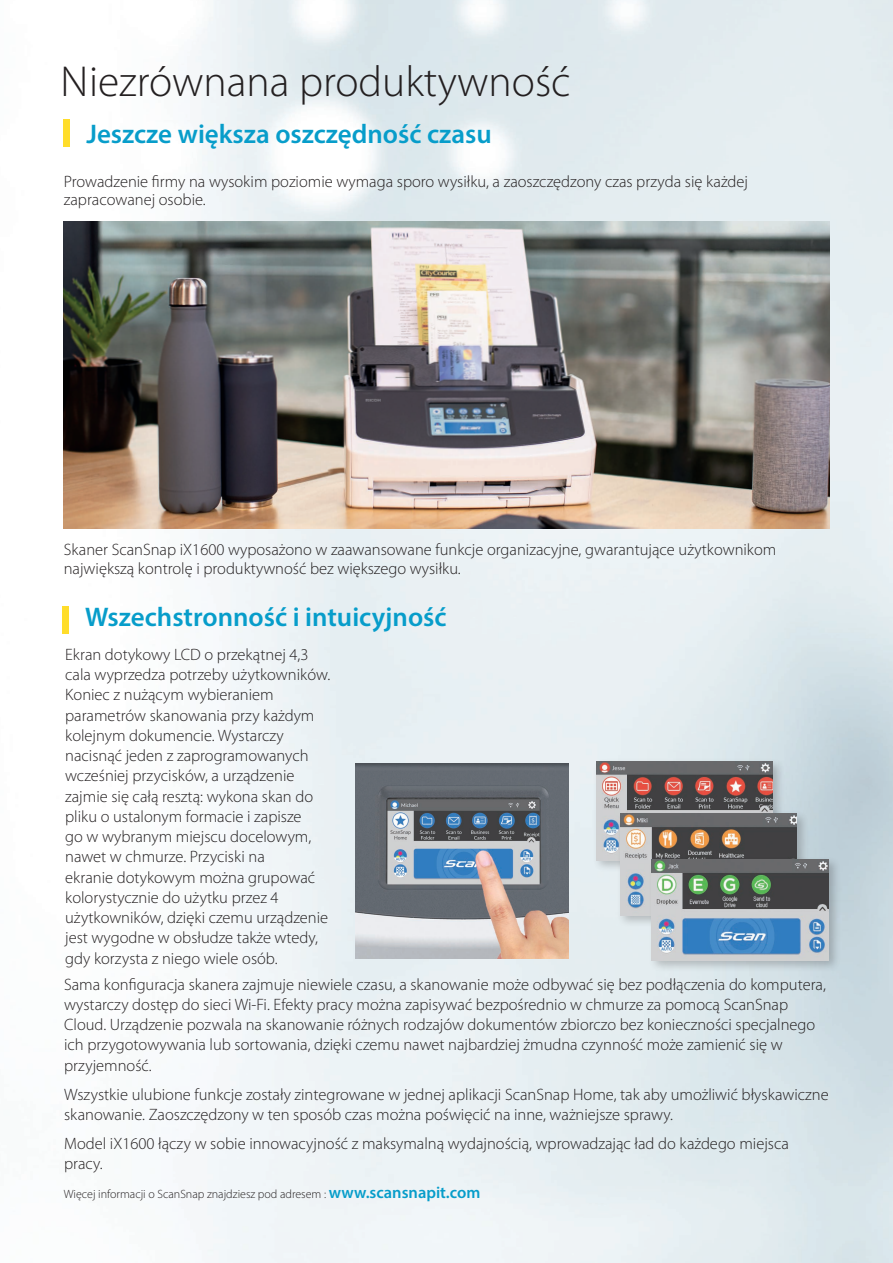
<style>
.page{position:relative;width:893px;height:1263px;background:#fff}
.page>*{position:absolute;margin:0;border:0;box-sizing:border-box;transform-origin:0 0}
.t1{font:300 43.5px "Myriad Pro";color:#231f20}
.t2{font:600 27px "Myriad Pro";color:#079dca}
.t3{font:300 16.5px/20.2px "Myriad Pro";color:#231f20}
.t4{font:300 12px "Myriad Pro";color:#231f20}
.s1{font-weight:600;font-size:16.5px;color:#079dca}
</style>
<div class="page">
<img style="left:63px;top:0;width:830px;height:1263px">
<div style="left:64px;top:119px;width:6px;height:28px;background:#ffdd2b"></div>
<div style="left:62px;top:606px;width:7px;height:28px;background:#ffdd2b"></div>
<img style="left:356px;top:763px;width:213px;height:196px">
<div style="left:592px;top:757px;width:193px;height:116px;background:#231f20;opacity:.25"></div>
<img style="left:596px;top:761px;width:177px;height:99px">
<div style="left:616px;top:809px;width:193px;height:119px;background:#231f20;opacity:.25"></div>
<img style="left:620px;top:814px;width:177px;height:101px">
<div style="left:648px;top:856px;width:193px;height:116px;background:#231f20;opacity:.25"></div>
<img style="left:652px;top:860px;width:176px;height:100px">
<img style="left:64px;top:221px;width:765px;height:308px">
<h1 class="t1" style="left:61px;top:56px;width:512px">Niezrównana produktywność</h1>
<h2 class="t2" style="left:86px;top:117px;width:407px">Jeszcze większa oszczędność czasu</h2>
<p class="t3" style="left:64px;top:172px;width:686px;line-height:18px">Prowadzenie firmy na wysokim poziomie wymaga sporo wysiłku, a zaoszczędzony czas przyda się każdej zapracowanej osobie.</p>
<p class="t3" style="left:64px;top:539px;width:714px;line-height:19.5px">Skaner ScanSnap iX1600 wyposażono w zaawansowane funkcje organizacyjne, gwarantujące użytkownikom największą kontrolę i produktywność bez większego wysiłku.</p>
<h2 class="t2" style="left:85px;top:600px;width:363px">Wszechstronność i intuicyjność</h2>
<p class="t3" style="left:65px;top:644px;width:267px">Ekran dotykowy LCD o przekątnej 4,3 cala wyprzedza potrzeby użytkowników.<br>Koniec z nużącym wybieraniem parametrów skanowania przy każdym kolejnym dokumencie. Wystarczy nacisnąć jeden z zaprogramowanych wcześniej przycisków, a urządzenie zajmie się całą resztą: wykona skan do pliku o ustalonym formacie i zapisze<br>go w wybranym miejscu docelowym, nawet w chmurze. Przyciski na<br>ekranie dotykowym można grupować kolorystycznie do użytku przez 4 użytkowników, dzięki czemu urządzenie jest wygodne w obsłudze także wtedy, gdy korzysta z niego wiele osób.</p>
<p class="t3" style="left:64px;top:974px;width:763px">Sama konfiguracja skanera zajmuje niewiele czasu, a skanowanie może odbywać się bez podłączenia do komputera, wystarczy dostęp do sieci Wi-Fi. Efekty pracy można zapisywać bezpośrednio w chmurze za pomocą ScanSnap Cloud. Urządzenie pozwala na skanowanie różnych rodzajów dokumentów zbiorczo bez konieczności specjalnego ich przygotowywania lub sortowania, dzięki czemu nawet najbardziej żmudna czynność może zamienić się w przyjemność.</p>
<p class="t3" style="left:64px;top:1084px;width:766px">Wszystkie ulubione funkcje zostały zintegrowane w jednej aplikacji ScanSnap Home, tak aby umożliwić błyskawiczne skanowanie. Zaoszczędzony w ten sposób czas można poświęcić na inne, ważniejsze sprawy.</p>
<p class="t3" style="left:64px;top:1133px;width:726px">Model iX1600 łączy w sobie innowacyjność z maksymalną wydajnością, wprowadzając ład do każdego miejsca pracy.</p>
<p class="t4" style="left:64px;top:1186px;width:418px">Więcej informacji o ScanSnap znajdziesz pod adresem : <span class="s1">www.scansnapit.com</span></p>
</div>
